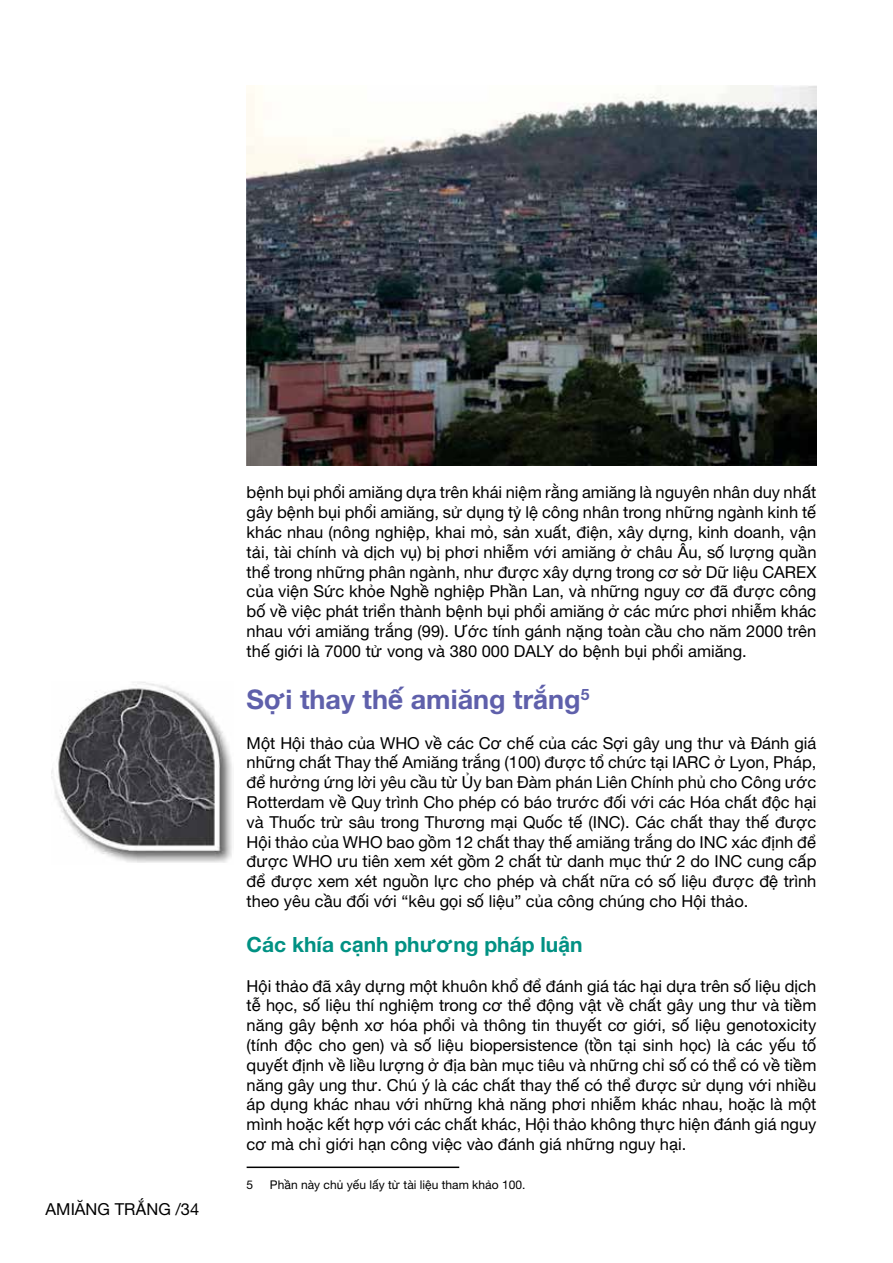
<style>
.page{position:relative;width:893px;height:1263px;background:#fff}
.page>*{position:absolute;margin:0;border:0;box-sizing:border-box;transform-origin:0 0}
.t1{font:700 27px "Helvetica Neue";color:#5f60ab}
.t2{font:700 21px "Helvetica Neue";color:#009183}
.t3{font:16.5px/19.8px "Helvetica Neue";color:#000;text-align:justify}
.t4{font:12px "Helvetica Neue";color:#000}
</style>
<div class="page">
<img style="left:247px;top:85px;width:569px;height:380px">
<hr style="left:247px;top:1166px;width:212px;height:2px;background:#000">
<img style="left:51px;top:682px;width:181px;height:181px">
<p class="t3" style="left:46px;top:1200px;width:155px">AMIĂNG TRẮNG /34</p>
<p class="t3" style="left:247px;top:483px;width:571px">bệnh bụi phổi amiăng dựa trên khái niệm rằng amiăng là nguyên nhân duy nhất gây bệnh bụi phổi amiăng, sử dụng tỷ lệ công nhân trong những ngành kinh tế khác nhau (nông nghiệp, khai mỏ, sản xuất, điện, xây dựng, kinh doanh, vận tải, tài chính và dịch vụ) bị phơi nhiễm với amiăng ở châu Âu, số lượng quần thể trong những phân ngành, như được xây dựng trong cơ sở Dữ liệu CAREX của viện Sức khỏe Nghề nghiệp Phần Lan, và những nguy cơ đã được công bố về việc phát triển thành bệnh bụi phổi amiăng ở các mức phơi nhiễm khác nhau với amiăng trắng (99). Ước tính gánh nặng toàn cầu cho năm 2000 trên thế giới là 7000 tử vong và 380 000 DALY do bệnh bụi phổi amiăng.</p>
<h1 class="t1" style="left:247px;top:678px;width:344px">Sợi thay thế amiăng trắng<sup>5</sup></h1>
<p class="t3" style="left:247px;top:734px;width:571px">Một Hội thảo của WHO về các Cơ chế của các Sợi gây ung thư và Đánh giá những chất Thay thế Amiăng trắng (100) được tổ chức tại IARC ở Lyon, Pháp, để hưởng ứng lời yêu cầu từ Ủy ban Đàm phán Liên Chính phủ cho Công ước Rotterdam về Quy trình Cho phép có báo trước đối với các Hóa chất độc hại và Thuốc trừ sâu trong Thương mại Quốc tế (INC). Các chất thay thế được Hội thảo của WHO bao gồm 12 chất thay thế amiăng trắng do INC xác định để được WHO ưu tiên xem xét gồm 2 chất từ danh mục thứ 2 do INC cung cấp để được xem xét nguồn lực cho phép và chất nữa có số liệu được đệ trình theo yêu cầu đối với “kêu gọi số liệu” của công chúng cho Hội thảo.</p>
<p class="t2" style="left:247px;top:928px;width:337px">Các khía cạnh phương pháp luận</p>
<p class="t3" style="left:247px;top:977px;width:571px">Hội thảo đã xây dựng một khuôn khổ để đánh giá tác hại dựa trên số liệu dịch tễ học, số liệu thí nghiệm trong cơ thể động vật về chất gây ung thư và tiềm năng gây bệnh xơ hóa phổi và thông tin thuyết cơ giới, số liệu genotoxicity (tính độc cho gen) và số liệu biopersistence (tồn tại sinh học) là các yếu tố quyết định về liều lượng ở địa bàn mục tiêu và những chỉ số có thể có về tiềm năng gây ung thư. Chú ý là các chất thay thế có thể được sử dụng với nhiều áp dụng khác nhau với những khả năng phơi nhiễm khác nhau, hoặc là một mình hoặc kết hợp với các chất khác, Hội thảo không thực hiện đánh giá nguy cơ mà chỉ giới hạn công việc vào đánh giá những nguy hại.</p>
<p class="t4" style="left:247px;top:1176px;width:8px">5</p>
<p class="t4" style="left:270px;top:1176px;width:257px">Phần này chủ yếu lấy từ tài liệu tham khảo 100.</p>
</div>
